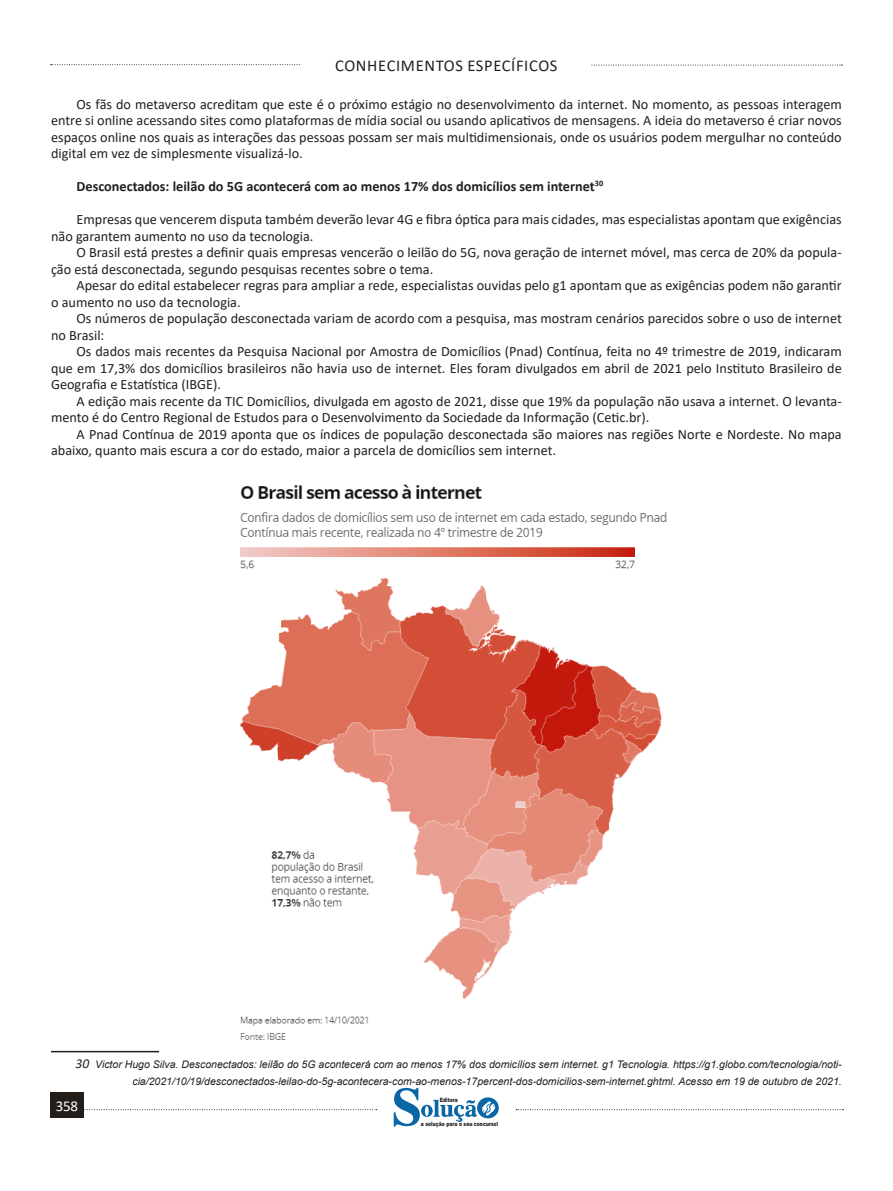
<style>
.page{position:relative;width:893px;height:1191px;background:#fff}
.page>*{position:absolute;margin:0;border:0;box-sizing:border-box;transform-origin:0 0}
.t1{font:16.5px "Calibri";letter-spacing:.04em;color:#231f20}
.t2{font:15px "Calibri";letter-spacing:-.02em;color:#fff}
.t3{font:14.25px/16.5px "Calibri";color:#231f20}
.t4{font:700 14.25px "Calibri";color:#231f20}
.FONT_REF{font:italic 10.5px/16.5px "Arial";color:#231f20;text-align:right}
.t5{font:900 6px "Arial";color:#231f20;scale:.76 1}
.s1{font-family:"Calibri";font-size:13.5px}
</style>
<div class="page">
<svg style="left:84px;top:1109px;width:293px;height:1px"></svg>
<svg style="left:50px;top:64px;width:250px;height:1px"></svg>
<svg style="left:591px;top:65px;width:251px;height:1px"></svg>
<svg style="left:516px;top:1109px;width:327px;height:1px"></svg>
<div style="left:50px;top:1092px;width:34px;height:26px;background:#241e1b"></div>
<svg style="left:394px;top:1087px;width:105px;height:40px"></svg>
<img style="left:240px;top:484px;width:427px;height:556px">
<hr style="left:51px;top:1051px;width:108px;height:1px;background:#231f20">
<p class="t1" style="left:335px;top:54px;width:224px">CONHECIMENTOS ESPECÍFICOS</p>
<p class="t3" style="left:51px;top:95px;width:792px;text-align:justify;text-indent:26px">Os fãs do metaverso acreditam que este é o próximo estágio no desenvolvimento da internet. No momento, as pessoas interagem entre si online acessando sites como plataformas de mídia social ou usando aplicativos de mensagens. A ideia do metaverso é criar novos espaços online nos quais as interações das pessoas possam ser mais multidimensionais, onde os usuários podem mergulhar no conteúdo digital em vez de simplesmente visualizá-lo.</p>
<p class="t4" style="left:77px;top:176px;width:528px">Desconectados: leilão do 5G acontecerá com ao menos 17% dos domicílios sem internet<sup>30</sup></p>
<p class="t3" style="left:51px;top:211px;width:792px;text-indent:26px">Empresas que vencerem disputa também deverão levar 4G e fibra óptica para mais cidades, mas especialistas apontam que exigências não garantem aumento no uso da tecnologia.</p>
<p class="t3" style="left:51px;top:244px;width:792px;text-indent:26px">O Brasil está prestes a definir quais empresas vencerão o leilão do 5G, nova geração de internet móvel, mas cerca de 20% da popula&shy;ção está desconectada, segundo pesquisas recentes sobre o tema.</p>
<p class="t3" style="left:51px;top:277px;width:792px;text-indent:26px">Apesar do edital estabelecer regras para ampliar a rede, especialistas ouvidas pelo g1 apontam que as exigências podem não garantir o aumento no uso da tecnologia.</p>
<p class="t3" style="left:51px;top:310px;width:792px;text-indent:26px">Os números de população desconectada variam de acordo com a pesquisa, mas mostram cenários parecidos sobre o uso de internet no Brasil:</p>
<p class="t3" style="left:51px;top:343px;width:792px;text-align:justify;text-indent:26px">Os dados mais recentes da Pesquisa Nacional por Amostra de Domicílios (Pnad) Contínua, feita no 4º trimestre de 2019, indicaram que em 17,3% dos domicílios brasileiros não havia uso de internet. Eles foram divulgados em abril de 2021 pelo Instituto Brasileiro de Geografia e Estatística (IBGE).</p>
<p class="t3" style="left:51px;top:392px;width:792px;text-indent:26px">A edição mais recente da TIC Domicílios, divulgada em agosto de 2021, disse que 19% da população não usava a internet. O levanta&shy;mento é do Centro Regional de Estudos para o Desenvolvimento da Sociedade da Informação (Cetic.br).</p>
<p class="t3" style="left:51px;top:425px;width:792px;text-indent:26px">A Pnad Contínua de 2019 aponta que os índices de população desconectada são maiores nas regiões Norte e Nordeste. No mapa abaixo, quanto mais escura a cor do estado, maior a parcela de domicílios sem internet.</p>
<p class="FONT_REF" style="left:76px;top:1056px;width:768px"><span class="s1">30</span> Victor Hugo Silva. Desconectados: leilão do 5G acontecerá com ao menos 17% dos domicílios sem internet. g1 Tecnologia. https://g1.globo.com/tecnologia/noti&shy;cia/2021/10/19/desconectados-leilao-do-5g-acontecera-com-ao-menos-17percent-dos-domicilios-sem-internet.ghtml. Acesso em 19 de outubro de 2021.</p>
<p class="t2" style="left:56px;top:1095px;width:24px">358</p>
<p class="t2" style="left:52px;top:1098px;width:24px">358</p>
<p class="t5" style="left:440px;top:1095px;width:25px">Editora</p>
<p class="t5" style="left:421px;top:1119px;width:103px">a solução para o seu concurso!</p>
</div>
